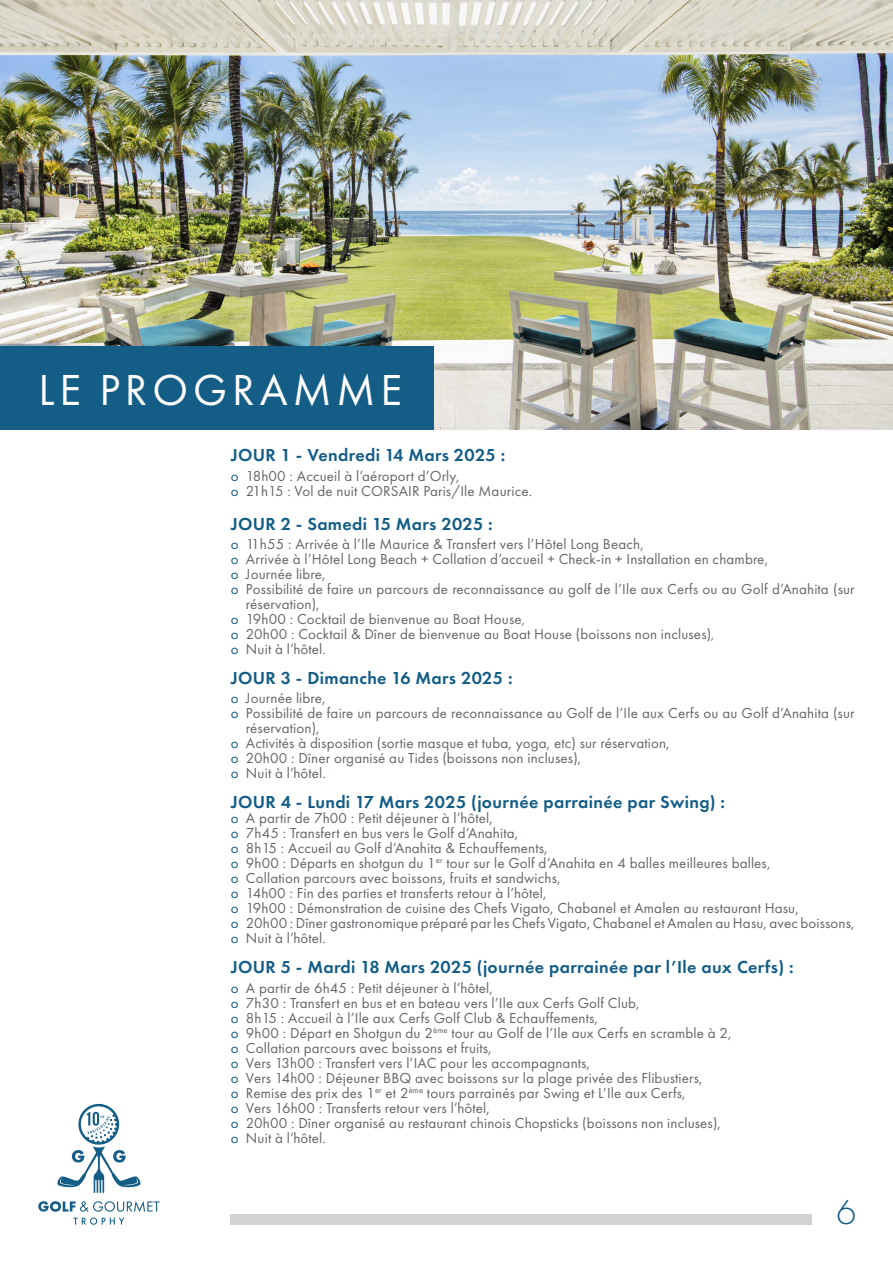
<style>
.page{position:relative;width:893px;height:1263px;background:#fff}
.page>*{position:absolute;margin:0;border:0;box-sizing:border-box;transform-origin:0 0}
.t1{font:45px "Futura PT";letter-spacing:.11em;color:#fff}
.t2{font:300 36px "Futura PT";color:#135d86}
.t3{font:600 18px "Futura PT";letter-spacing:.02em;color:#135d86}
.t4{font:15px/15px "Futura PT";letter-spacing:.01em;color:#63656a}
.s1{color:#135d86}
.s2{font-size:13.5px}
</style>
<div class="page">
<img style="left:0;top:0;width:893px;height:429px">
<div style="left:0;top:346px;width:434px;height:83px;background:#135d86"></div>
<div style="left:231px;top:1214px;width:581px;height:11px;background:#d1d2d4"></div>
<svg style="left:38px;top:1201px;width:122px;height:24px"></svg>
<svg style="left:57px;top:1103px;width:84px;height:90px"></svg>
<p class="t1" style="left:38px;top:363px;width:365px">LE PROGRAMME</p>
<p class="t3" style="left:231px;top:444px;width:276px">JOUR 1 - Vendredi 14 Mars 2025 :</p>
<p class="t4" style="left:231px;top:468px;width:231px"><span class="s1">o</span> 18h00 : Accueil à l’aéroport d’Orly,</p>
<p class="t4" style="left:231px;top:483px;width:303px"><span class="s1">o</span> 21h15 : Vol de nuit CORSAIR Paris/Ile Maurice.</p>
<p class="t3" style="left:231px;top:512px;width:264px">JOUR 2 - Samedi 15 Mars 2025 :</p>
<p class="t4" style="left:231px;top:536px;width:415px"><span class="s1">o</span> 11h55 : Arrivée à l’Ile Maurice &amp; Transfert vers l’Hôtel Long Beach,</p>
<p class="t4" style="left:231px;top:551px;width:539px"><span class="s1">o</span> Arrivée à l’Hôtel Long Beach + Collation d’accueil + Check-in + Installation en chambre,</p>
<p class="t4" style="left:231px;top:566px;width:96px"><span class="s1">o</span> Journée libre,</p>
<p class="t4" style="left:246px;top:581px;width:610px;text-indent:-15px"><span class="s1">o</span> Possibilité de faire un parcours de reconnaissance au golf de l’Ile aux Cerfs ou au Golf d’Anahita (sur réservation),</p>
<p class="t4" style="left:231px;top:611px;width:296px"><span class="s1">o</span> 19h00 : Cocktail de bienvenue au Boat House<span class="s2">,</span></p>
<p class="t4" style="left:231px;top:626px;width:485px"><span class="s1">o</span> 20h00 : Cocktail &amp; Dîner de bienvenue au Boat House (boissons non incluses)<span class="s2">,</span></p>
<p class="t4" style="left:231px;top:641px;width:97px"><span class="s1">o</span> Nuit à l’hôtel.</p>
<p class="t3" style="left:231px;top:667px;width:283px">JOUR 3 - Dimanche 16 Mars 2025 :</p>
<p class="t4" style="left:231px;top:691px;width:96px"><span class="s1">o</span> Journée libre,</p>
<p class="t4" style="left:246px;top:706px;width:610px;text-indent:-15px"><span class="s1">o</span> Possibilité de faire un parcours de reconnaissance au Golf de l’Ile aux Cerfs ou au Golf d’Anahita (sur réservation),</p>
<p class="t4" style="left:231px;top:736px;width:440px"><span class="s1">o</span> Activités à disposition (sortie masque et tuba, yoga, etc) sur réservation,</p>
<p class="t4" style="left:231px;top:751px;width:352px"><span class="s1">o</span> 20h00 : Dîner organisé au Tides (boissons non incluses),</p>
<p class="t4" style="left:231px;top:766px;width:97px"><span class="s1">o</span> Nuit à l’hôtel.</p>
<p class="t3" style="left:231px;top:791px;width:496px">JOUR 4 - Lundi 17 Mars 2025 (journée parrainée par Swing) :</p>
<p class="t4" style="left:231px;top:811px;width:264px"><span class="s1">o</span> A partir de 7h00 : Petit déjeuner à l’hôtel,</p>
<p class="t4" style="left:231px;top:826px;width:289px"><span class="s1">o</span> 7h45 : Transfert en bus vers le Golf d’Anahita,</p>
<p class="t4" style="left:231px;top:841px;width:318px"><span class="s1">o</span> 8h15 : Accueil au Golf d’Anahita &amp; Echauffements,</p>
<p class="t4" style="left:231px;top:856px;width:541px"><span class="s1">o</span> 9h00 : Départs en shotgun du 1<sup>er</sup> tour sur le Golf d’Anahita en 4 balles meilleures balles,</p>
<p class="t4" style="left:231px;top:871px;width:331px"><span class="s1">o</span> Collation parcours avec boissons, fruits et sandwichs,</p>
<p class="t4" style="left:231px;top:886px;width:317px"><span class="s1">o</span> 14h00 : Fin des parties et transferts retour à l’hôtel,</p>
<p class="t4" style="left:231px;top:901px;width:570px"><span class="s1">o</span> 19h00 : Démonstration de cuisine des Chefs Vigato, Chabanel et Amalen au restaurant Hasu,</p>
<p class="t4" style="left:231px;top:916px;width:625px"><span class="s1">o</span> 20h00 : Dîner gastronomique préparé par les Chefs Vigato, Chabanel et Amalen au Hasu, avec boissons,</p>
<p class="t4" style="left:231px;top:931px;width:97px"><span class="s1">o</span> Nuit à l’hôtel.</p>
<p class="t3" style="left:231px;top:956px;width:564px">JOUR 5 - Mardi 18 Mars 2025 (journée parrainée par l’Ile aux Cerfs) :</p>
<p class="t4" style="left:231px;top:980px;width:264px"><span class="s1">o</span> A partir de 6h45 : Petit déjeuner à l’hôtel,</p>
<p class="t4" style="left:231px;top:995px;width:410px"><span class="s1">o</span> 7h30 : Transfert en bus et en bateau vers l’Ile aux Cerfs Golf Club,</p>
<p class="t4" style="left:231px;top:1010px;width:369px"><span class="s1">o</span> 8h15 : Accueil à l’Ile aux Cerfs Golf Club &amp; Echauffements,</p>
<p class="t4" style="left:231px;top:1025px;width:502px"><span class="s1">o</span> 9h00 : Départ en Shotgun du 2<sup>ème</sup> tour au Golf de l’Ile aux Cerfs en scramble à 2,</p>
<p class="t4" style="left:231px;top:1040px;width:262px"><span class="s1">o</span> Collation parcours avec boissons et fruits,</p>
<p class="t4" style="left:231px;top:1055px;width:361px"><span class="s1">o</span> Vers 13h00 : Transfert vers l’IAC pour les accompagnants,</p>
<p class="t4" style="left:231px;top:1070px;width:473px"><span class="s1">o</span> Vers 14h00 : Déjeuner BBQ avec boissons sur la plage privée des Flibustiers,</p>
<p class="t4" style="left:231px;top:1085px;width:456px"><span class="s1">o</span> Remise des prix des 1<sup>er</sup> et 2<sup>ème</sup> tours parrainés par Swing et L’Ile aux Cerfs,</p>
<p class="t4" style="left:231px;top:1100px;width:261px"><span class="s1">o</span> Vers 16h00 : Transferts retour vers l’hôtel,</p>
<p class="t4" style="left:231px;top:1115px;width:492px"><span class="s1">o</span> 20h00 : Dîner organisé au restaurant chinois Chopsticks (boissons non incluses),</p>
<p class="t4" style="left:231px;top:1130px;width:97px"><span class="s1">o</span> Nuit à l’hôtel.</p>
<p class="t2" style="left:836px;top:1192px;width:21px">6</p>
</div>
